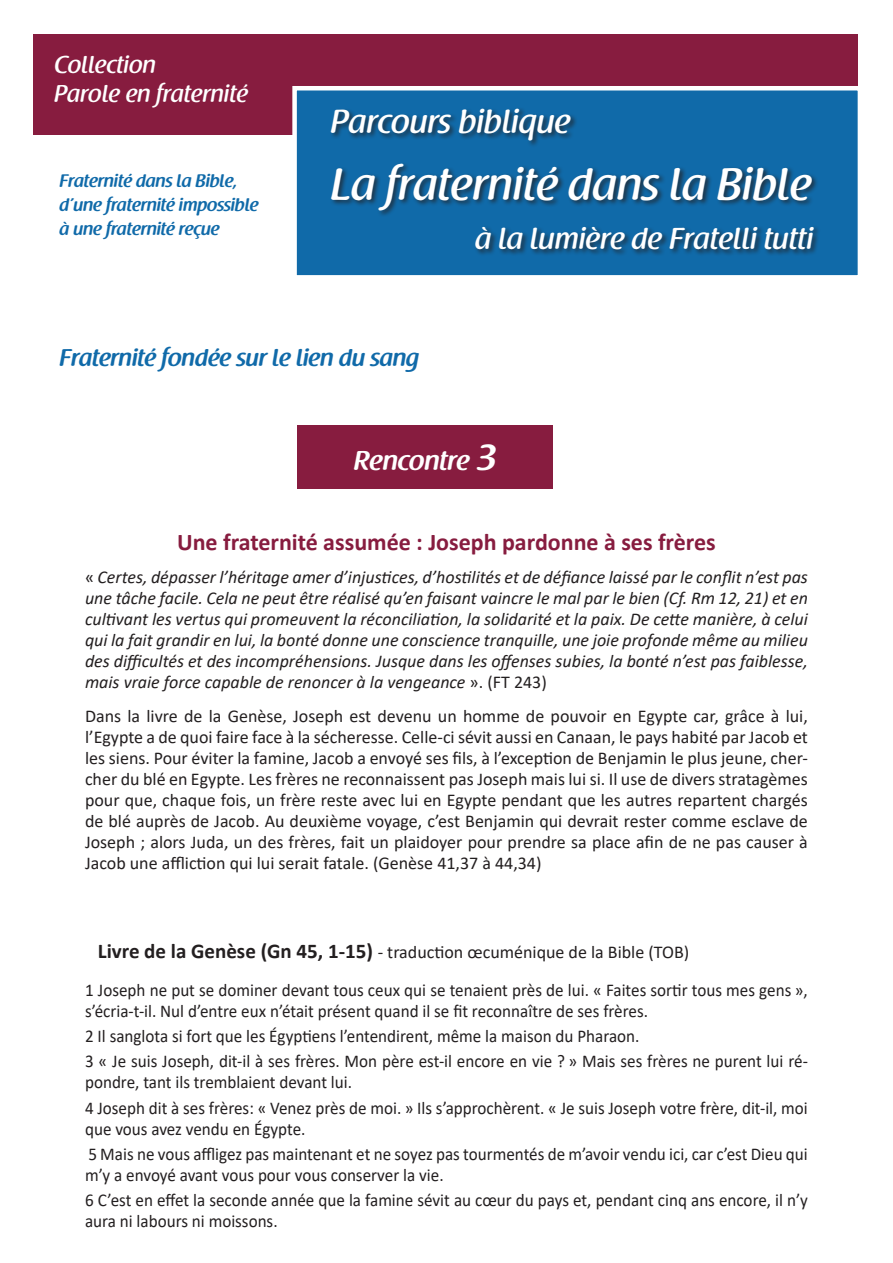
<style>
.page{position:relative;width:893px;height:1263px;background:#fff}
.page>*{position:absolute;margin:0;border:0;box-sizing:border-box;transform-origin:0 0}
.t1{font:500 45px "Raspoutine";color:#fff}
.t2{font:500 33px "Raspoutine";color:#fff}
.t3{font:500 30px "Raspoutine";color:#fff}
.t4{font:600 27px "Raspoutine";color:#fff}
.t5{font:500 24px "Raspoutine";color:#fff}
.TXT{font:700 24px "Calibri";color:#871c3f}
.Titre_loupe{font:600 24px "Raspoutine";color:#106aa9}
.TXT-2{font:18px/21px "Calibri";color:#231f20;scale:.95 1}
.TXT-3{font:18px/21px "Calibri";color:#231f20;text-align:justify}
.TXT-4{font:italic 18px/21px "Calibri";color:#231f20;text-align:justify}
.Titre_loupe-2{font:600 18px/24px "Raspoutine";color:#106aa9}
.Titre_lectures{font:18px "Calibri";color:#231f20}
.s1{font-size:36px}
.s2{font-style:normal}
.s3{font-weight:700;font-size:21px}
</style>
<div class="page">
<div style="left:298px;top:425px;width:255px;height:64px;background:#871c3f"></div>
<div style="left:33px;top:34px;width:825px;height:101px;background:#871c3f"></div>
<div style="left:292px;top:86px;width:570px;height:194px;background:#106aa9;border:4px solid #fff"></div>
<div style="left:330px;top:107px;width:491px;height:149px;background:#231f20;opacity:.75"></div>
<p class="t5" style="left:51px;top:51px;width:103px">Collection</p>
<p class="t5" style="left:51px;top:80px;width:195px">Parole en fraternité</p>
<p class="t5" style="left:54px;top:51px;width:103px">Collection</p>
<p class="t5" style="left:54px;top:80px;width:195px">Parole en fraternité</p>
<p class="Titre_loupe-2" style="left:60px;top:169px;width:201px">Fraternité dans la Bible, d’une fraternité impossible à une fraternité reçue</p>
<p class="t2" style="left:331px;top:103px;width:241px">Parcours biblique</p>
<p class="t1" style="left:331px;top:159px;width:482px">La fraternité dans la Bible</p>
<p class="t3" style="left:475px;top:221px;width:340px">à la lumière de Fratelli tutti</p>
<p class="Titre_loupe" style="left:60px;top:345px;width:361px">Fraternité fondée sur le lien du sang</p>
<p class="t4" style="left:354px;top:446px;width:144px">Rencontre <span class="s1">3</span></p>
<p class="TXT" style="left:177px;top:525px;width:540px">Une fraternité assumée : Joseph pardonne à ses frères</p>
<p class="TXT-4" style="left:85px;top:566px;width:724px"><span class="s2">«</span> Certes, dépasser l’héritage amer d’injustices, d’hostilités et de défiance laissé par le conflit n’est pas une tâche facile. Cela ne peut être réalisé qu’en faisant vaincre le mal par le bien (Cf. Rm 12, 21) et en cultivant les vertus qui promeuvent la réconciliation, la solidarité et la paix. De cette manière, à celui qui la fait grandir en lui, la bonté donne une conscience tranquille, une joie profonde même au milieu des difficultés et des incompréhensions. Jusque dans les offenses subies, la bonté n’est pas faiblesse, mais vraie force capable de renoncer à la vengeance <span class="s2">». (FT 243)</span></p>
<p class="TXT-3" style="left:85px;top:705px;width:724px">Dans la livre de la Genèse, Joseph est devenu un homme de pouvoir en Egypte car, grâce à lui, l’Egypte a de quoi faire face à la sécheresse. Celle-ci sévit aussi en Canaan, le pays habité par Jacob et les siens. Pour éviter la famine, Jacob a envoyé ses fils, à l’exception de Benjamin le plus jeune, cher&shy;cher du blé en Egypte. Les frères ne reconnaissent pas Joseph mais lui si. Il use de divers stratagèmes pour que, chaque fois, un frère reste avec lui en Egypte pendant que les autres repartent chargés de blé auprès de Jacob. Au deuxième voyage, c’est Benjamin qui devrait rester comme esclave de Joseph ; alors Juda, un des frères, fait un plaidoyer pour prendre sa place afin de ne pas causer à Jacob une affliction qui lui serait fatale. (Genèse 41,37 à 44,34)</p>
<p class="Titre_lectures" style="left:98px;top:939px;width:593px"><span class="s3">Livre de la Genèse (Gn 45, 1-15)</span> - traduction œcuménique de la Bible (TOB)</p>
<p class="TXT-2" style="left:85px;top:979px;width:762px">1 Joseph ne put se dominer devant tous ceux qui se tenaient près de lui. « Faites sortir tous mes gens », s’écria-t-il. Nul d’entre eux n’était présent quand il se fit reconnaître de ses frères.</p>
<p class="TXT-2" style="left:85px;top:1025px;width:585px">2 Il sanglota si fort que les Égyptiens l’entendirent, même la maison du Pharaon.</p>
<p class="TXT-2" style="left:85px;top:1050px;width:762px">3 « Je suis Joseph, dit-il à ses frères. Mon père est-il encore en vie ? » Mais ses frères ne purent lui ré&shy;pondre, tant ils tremblaient devant lui.</p>
<p class="TXT-2" style="left:85px;top:1097px;width:762px">4 Joseph dit à ses frères: « Venez près de moi. » Ils s’approchèrent. « Je suis Joseph votre frère, dit-il, moi que vous avez vendu en Égypte.</p>
<p class="TXT-2" style="left:85px;top:1143px;width:762px">5 Mais ne vous affligez pas maintenant et ne soyez pas tourmentés de m’avoir vendu ici, car c’est Dieu qui m’y a envoyé avant vous pour vous conserver la vie.</p>
<p class="TXT-2" style="left:85px;top:1189px;width:762px">6 C’est en effet la seconde année que la famine sévit au cœur du pays et, pendant cinq ans encore, il n’y aura ni labours ni moissons.</p>
</div>
